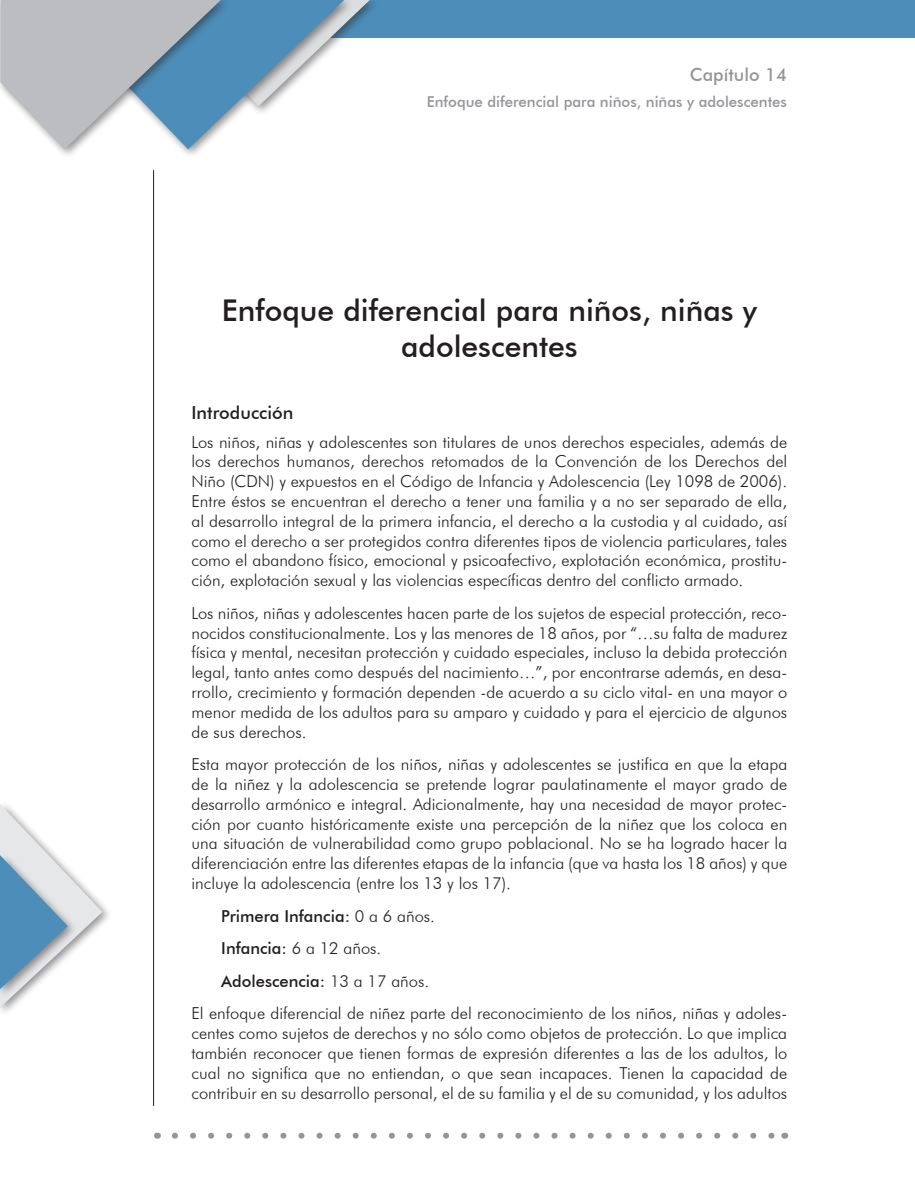
<style>
.page{position:relative;width:915px;height:1191px;background:#fff}
.page>*{position:absolute;margin:0;border:0;box-sizing:border-box;transform-origin:0 0}
.Titulo{font:500 30px/36px "Futura BT";color:#231f20;text-align:center}
.Subtitulo{font:500 18px "Futura BT";color:#231f20}
.t1{font:500 18px "Futura BT";color:#939598}
.Texto{font:300 16.5px/19.8px "Futura BT";color:#231f20;text-align:justify}
.Texto-2{font:500 16.5px "Futura BT";color:#231f20}
.t2{font:500 15px "Futura BT";color:#939598}
.s1{font-weight:300}
</style>
<div class="page">
<div style="left:270px;top:0;width:644px;height:38px;background:#4d8db9"></div>
<div style="left:207px;top:0;width:172px;height:117px;background:#231f20;opacity:.5"></div>
<div style="left:0;top:0;width:231px;height:159px;background:#231f20;opacity:.5"></div>
<svg style="left:0;top:0;width:369px;height:149px"></svg>
<hr style="left:153px;top:170px;width:1px;height:936px;background:#231f20">
<svg style="left:175px;top:1132px;width:600px;height:6px"></svg>
<svg style="left:0;top:804px;width:102px;height:203px"></svg>
<p class="t1" style="left:689px;top:64px;width:99px">Capítulo 14</p>
<p class="t2" style="left:426px;top:92px;width:361px">Enfoque diferencial para niños, niñas y adolescentes</p>
<p class="Titulo" style="left:222px;top:292px;width:536px">Enfoque diferencial para niños, niñas y adolescentes</p>
<p class="Subtitulo" style="left:191px;top:402px;width:103px">Introducción</p>
<p class="Texto" style="left:191px;top:431px;width:597px">Los niños, niñas y adolescentes son titulares de unos derechos especiales, además de los derechos humanos, derechos retomados de la Convención de los Derechos del Niño (CDN) y expuestos en el Código de Infancia y Adolescencia (Ley 1098 de 2006).<br>Entre éstos se encuentran el derecho a tener una familia y a no ser separado de ella, al desarrollo integral de la primera infancia, el derecho a la custodia y al cuidado, así como el derecho a ser protegidos contra diferentes tipos de violencia particulares, tales como el abandono físico, emocional y psicoafectivo, explotación económica, prostitu&shy;ción, explotación sexual y las violencias específicas dentro del conflicto armado.</p>
<p class="Texto" style="left:191px;top:603px;width:597px">Los niños, niñas y adolescentes hacen parte de los sujetos de especial protección, reco&shy;nocidos constitucionalmente. Los y las menores de 18 años, por “…su falta de madurez física y mental, necesitan protección y cuidado especiales, incluso la debida protección legal, tanto antes como después del nacimiento…”, por encontrarse además, en desa&shy;rrollo, crecimiento y formación dependen -de acuerdo a su ciclo vital- en una mayor o menor medida de los adultos para su amparo y cuidado y para el ejercicio de algunos de sus derechos.</p>
<p class="Texto" style="left:191px;top:754px;width:597px">Esta mayor protección de los niños, niñas y adolescentes se justifica en que la etapa de la niñez y la adolescencia se pretende lograr paulatinamente el mayor grado de desarrollo armónico e integral. Adicionalmente, hay una necesidad de mayor protec&shy;ción por cuanto históricamente existe una percepción de la niñez que los coloca en una situación de vulnerabilidad como grupo poblacional. No se ha logrado hacer la diferenciación entre las diferentes etapas de la infancia (que va hasta los 18 años) y que incluye la adolescencia (entre los 13 y los 17).</p>
<p class="Texto-2" style="left:221px;top:905px;width:215px">Primera Infancia: <span class="s1">0 a 6 años.</span></p>
<p class="Texto-2" style="left:221px;top:938px;width:161px">Infancia: <span class="s1">6 a 12 años.</span></p>
<p class="Texto-2" style="left:221px;top:970px;width:209px">Adolescencia: <span class="s1">13 a 17 años.</span></p>
<p class="Texto" style="left:191px;top:1003px;width:597px">El enfoque diferencial de niñez parte del reconocimiento de los niños, niñas y adoles&shy;centes como sujetos de derechos y no sólo como objetos de protección. Lo que implica también reconocer que tienen formas de expresión diferentes a las de los adultos, lo cual no significa que no entiendan, o que sean incapaces. Tienen la capacidad de contribuir en su desarrollo personal, el de su familia y el de su comunidad, y los adultos</p>
</div>
